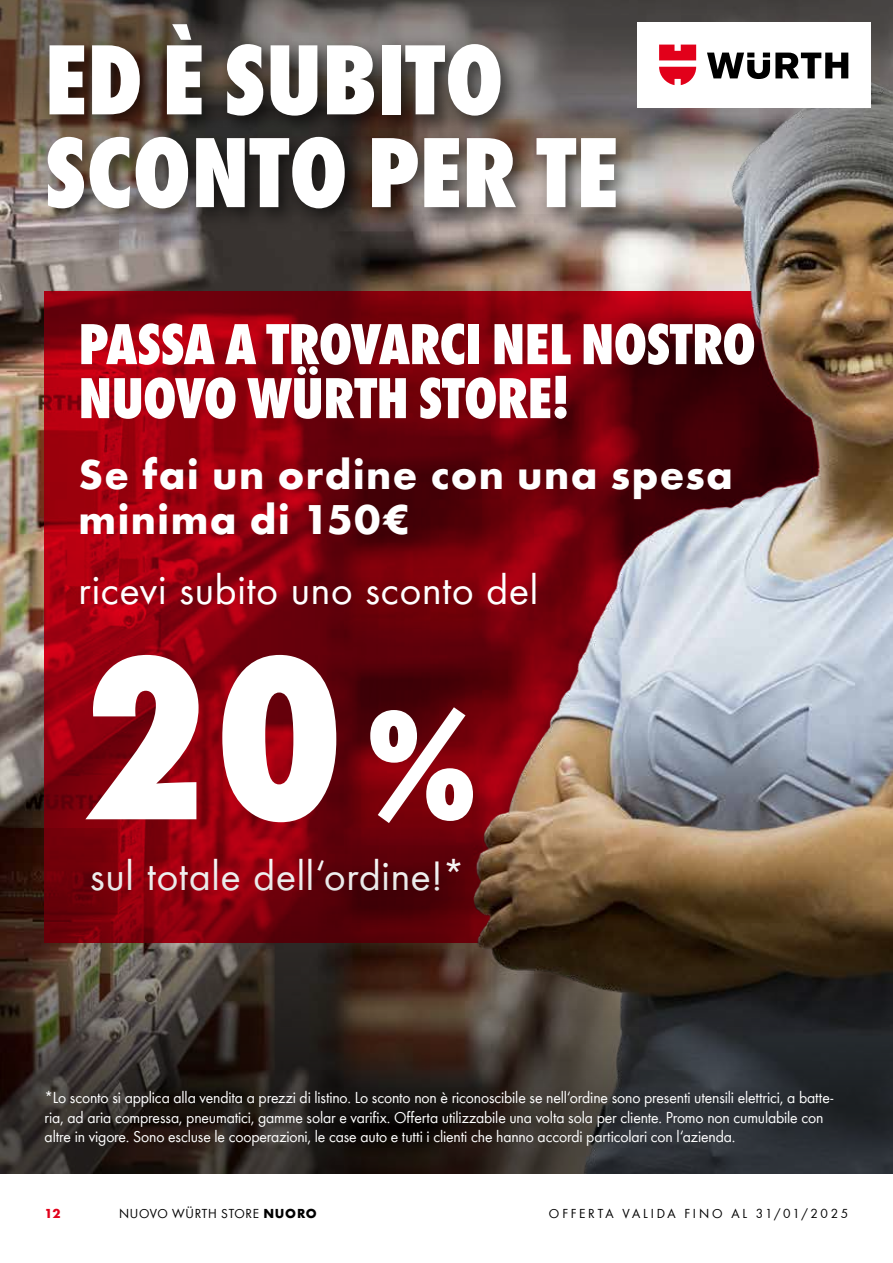
<style>
.page{position:relative;width:893px;height:1263px;background:#fff}
.page>*{position:absolute;margin:0;border:0;box-sizing:border-box;transform-origin:0 0}
.t1{font:800 condensed 242.1px "Wuerth Global";color:#fff}
.t2{font:800 condensed 103.5px/92.7px "Wuerth Global";color:#fff}
.t3{font:800 condensed 60px/54px "Wuerth Global";letter-spacing:-.01em;color:#fff}
.t4{font:700 43.05px/45px "Wuerth Global";letter-spacing:.035em;color:#fff}
.t5{font:42.45px "Wuerth Global";letter-spacing:.015em;color:#fff}
.t6{font:16.5px/19.5px "Wuerth Global";letter-spacing:-.01em;color:#fff}
.t7{font:13.5px "Wuerth Global";letter-spacing:.2em;color:#000}
.t8{font:13.5px "Wuerth Global";letter-spacing:.05em;color:#000}
.t9{font:700 13.5px "Wuerth Global";color:#e2001a}
.s1{font-size:161.4px}
.s2{font-weight:700}
</style>
<div class="page">
<img style="left:0;top:291px;width:45px;height:548px">
<svg style="left:45px;top:291px;width:389px;height:548px;background:#85000c"></svg>
<img style="left:434px;top:291px;width:459px;height:548px">
<img style="left:0;top:0;width:893px;height:291px">
<svg style="left:0;top:839px;width:893px;height:335px;background:#442a24"></svg>
<div style="left:39px;top:15px;width:599px;height:215px;background:#000;opacity:.6"></div>
<div style="left:637px;top:22px;width:234px;height:85px;background:#fff"></div>
<svg style="left:707px;top:53px;width:141px;height:26px"></svg>
<svg style="left:659px;top:45px;width:37px;height:40px"></svg>
<h2 class="t2" style="left:45px;top:32px;width:576px">ED È SUBITO<br>SCONTO PER TE</h2>
<h3 class="t3" style="left:79px;top:316px;width:679px">PASSA A TROVARCI NEL NOSTRO<br>NUOVO WÜRTH STORE!</h3>
<h3 class="t4" style="left:79px;top:451px;width:656px">Se fai un ordine con una spesa minima di 150€</h3>
<h3 class="t5" style="left:79px;top:565px;width:461px">ricevi subito uno sconto del</h3>
<h1 class="t1" style="left:79px;top:594px;width:400px">20<span class="s1">%</span></h1>
<h3 class="t5" style="left:90px;top:850px;width:376px">sul totale dell‘ordine!*</h3>
<p class="t6" style="left:45px;top:1087px;width:790px">*Lo sconto si applica alla vendita a prezzi di listino. Lo sconto non è riconoscibile se nell‘ordine sono presenti utensili elettrici, a batte&shy;ria, ad aria compressa, pneumatici, gamme solar e varifix. Offerta utilizzabile una volta sola per cliente. Promo non cumulabile con altre in vigore. Sono escluse le cooperazioni, le case auto e tutti i clienti che hanno accordi particolari con l‘azienda.</p>
<p class="t9" style="left:45px;top:1206px;width:17px">12</p>
<p class="t8" style="left:119px;top:1206px;width:199px">NUOVO WÜRTH STORE <span class="s2">NUORO</span></p>
<p class="t7" style="left:549px;top:1206px;width:301px">OFFERTA VALIDA FINO AL 31/01/2025</p>
</div>
